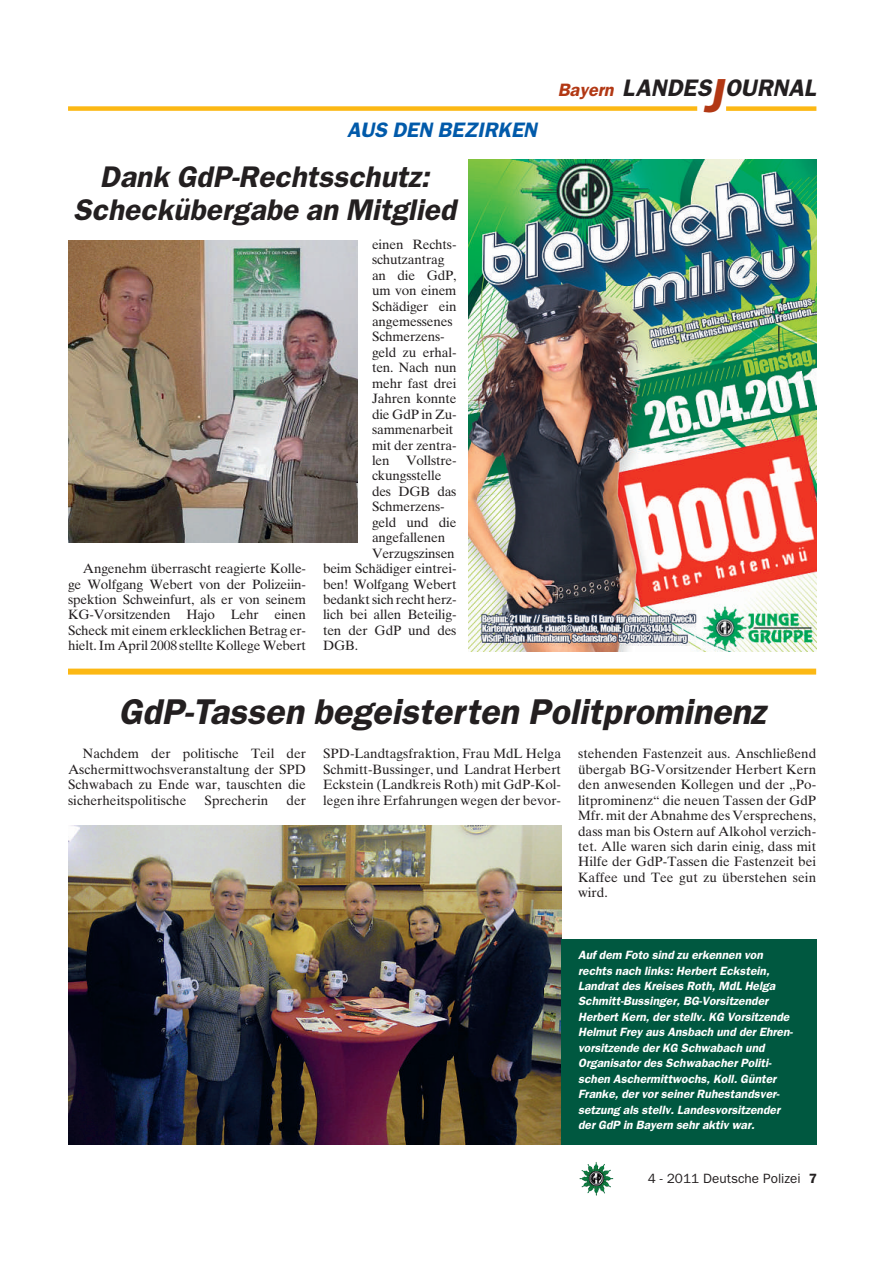
<style>
.page{position:relative;width:893px;height:1263px;background:#fff}
.page>*{position:absolute;margin:0;border:0;box-sizing:border-box;transform-origin:0 0}
.t1{font:36px "Franklin Gothic Demi Oblique OV AOXPPA";color:#231f20}
.t2{font:30px/33px "Franklin Gothic Demi Oblique OV AOXPPA";color:#231f20;text-align:center}
.t3{font:24px "Franklin Gothic Demi Oblique OV AOXPPA";color:#231f20}
.t4{font:21px "Franklin Gothic Demi Oblique OV AOXPPA";color:#015aaa}
.t5{font:18px "Franklin Gothic Demi Oblique OV AOXPPA";color:#b23814}
.t6{font:13.5px/15.5px "Times Ten Roman OV TNXPPA";letter-spacing:-.015em;color:#231f20;text-align:justify}
.t7{font:13.5px "Franklin Gothic Book OV YNXPPA";color:#231f20}
.t8{font:12px/15.5px "Franklin Gothic Demi Oblique OV AOXPPA";color:#fff}
.s1{font-size:48px;color:#b23814}
.s2{font-family:"Franklin Gothic Demi OV XNXPPA"}
</style>
<div class="page">
<img style="left:581px;top:1164px;width:32px;height:32px">
<div style="left:68px;top:106px;width:629px;height:5px;background:#fcb814"></div>
<div style="left:726px;top:106px;width:90px;height:5px;background:#fcb814"></div>
<img style="left:69px;top:825px;width:492px;height:319px">
<div style="left:68px;top:669px;width:748px;height:6px;background:#fcb814"></div>
<div style="left:561px;top:939px;width:255px;height:205px;background:#005840"></div>
<img style="left:468px;top:160px;width:348px;height:491px">
<img style="left:68px;top:240px;width:289px;height:302px">
<h3 class="t4" style="left:347px;top:121px;width:191px">AUS DEN BEZIRKEN</h3>
<h2 class="t2" style="left:74px;top:162px;width:384px">Dank GdP-Rechtsschutz:<br>Scheckübergabe an Mitglied</h2>
<p class="t6" style="left:68px;top:562px;width:240px;text-indent:15px">Angenehm überrascht reagierte Kolle&shy;ge Wolfgang Webert von der Polizeiin&shy;spektion Schweinfurt, als er von seinem KG-Vorsitzenden Hajo Lehr einen Scheck mit einem erklecklichen Betrag er&shy;hielt. Im April 2008 stellte Kollege Webert</p>
<p class="t6" style="left:372px;top:238px;width:86px">einen Rechts-</p>
<p class="t6" style="left:372px;top:253px;width:74px">schutzantrag</p>
<p class="t6" style="left:372px;top:269px;width:86px">an die GdP,</p>
<p class="t6" style="left:372px;top:284px;width:86px">um von einem</p>
<p class="t6" style="left:372px;top:300px;width:86px">Schädiger ein</p>
<p class="t6" style="left:372px;top:315px;width:82px">angemessenes</p>
<p class="t6" style="left:372px;top:330px;width:74px">Schmerzens-</p>
<p class="t6" style="left:372px;top:346px;width:86px">geld zu erhal-</p>
<p class="t6" style="left:372px;top:361px;width:86px">ten. Nach nun</p>
<p class="t6" style="left:372px;top:377px;width:86px">mehr fast drei</p>
<p class="t6" style="left:372px;top:392px;width:86px">Jahren konnte</p>
<p class="t6" style="left:372px;top:408px;width:86px">die GdP in Zu-</p>
<p class="t6" style="left:372px;top:423px;width:83px">sammenarbeit</p>
<p class="t6" style="left:372px;top:439px;width:86px">mit der zentra-</p>
<p class="t6" style="left:372px;top:454px;width:86px">len Vollstre-</p>
<p class="t6" style="left:372px;top:469px;width:71px">ckungsstelle</p>
<p class="t6" style="left:372px;top:485px;width:86px">des DGB das</p>
<p class="t6" style="left:372px;top:500px;width:74px">Schmerzens-</p>
<p class="t6" style="left:372px;top:516px;width:86px">geld und die</p>
<p class="t6" style="left:372px;top:531px;width:75px">angefallenen</p>
<p class="t6" style="left:372px;top:547px;width:84px">Verzugszinsen</p>
<p class="t6" style="left:323px;top:562px;width:135px">beim Schädiger eintrei-</p>
<p class="t6" style="left:323px;top:578px;width:135px">ben! Wolfgang Webert</p>
<p class="t6" style="left:323px;top:593px;width:135px">bedankt sich recht herz-</p>
<p class="t6" style="left:323px;top:608px;width:135px">lich bei allen Beteilig-</p>
<p class="t6" style="left:323px;top:624px;width:135px">ten der GdP und des</p>
<p class="t6" style="left:323px;top:639px;width:37px">DGB.</p>
<h3 class="t5" style="left:558px;top:83px;width:57px">Bayern</h3>
<h3 class="t3" style="left:622px;top:79px;width:195px">LANDES<span class="s1">J</span> OURNAL</h3>
<h1 class="t1" style="left:118px;top:698px;width:649px">GdP-Tassen begeisterten Politprominenz</h1>
<p class="t6" style="left:323px;top:747px;width:240px">SPD-Landtagsfraktion, Frau MdL Helga Schmitt-Bussinger, und Landrat Herbert Eckstein (Landkreis Roth) mit GdP-Kol&shy;legen ihre Erfahrungen wegen der bevor-</p>
<p class="t6" style="left:68px;top:747px;width:240px;text-indent:15px">Nachdem der politische Teil der Aschermittwochsveranstaltung der SPD Schwabach zu Ende war, tauschten die sicherheitspolitische</p>
<p class="t6" style="left:578px;top:747px;width:240px">stehenden Fastenzeit aus. Anschließend übergab BG-Vorsitzender Herbert Kern den anwesenden Kollegen und der „Po&shy;litprominenz“ die neuen Tassen der GdP Mfr. mit der Abnahme des Versprechens, dass man bis Ostern auf Alkohol verzich&shy;tet. Alle waren sich darin einig, dass mit Hilfe der GdP-Tassen die Fastenzeit bei Kaffee und Tee gut zu überstehen sein wird.</p>
<p class="t6" style="left:205px;top:794px;width:65px">Sprecherin</p>
<p class="t6" style="left:286px;top:794px;width:21px">der</p>
<p class="t8" style="left:578px;top:948px;width:216px">Auf dem Foto sind zu erkennen von rechts nach links: Herbert Eckstein, Landrat des Kreises Roth, MdL Helga Schmitt-Bussinger, BG-Vorsitzender Herbert Kern, der stellv. KG Vorsitzende Helmut Frey aus Ansbach und der Ehren&shy;vorsitzende der KG Schwabach und Organisator des Schwabacher Politi&shy;schen Aschermittwochs, Koll. Günter Franke, der vor seiner Ruhestandsver&shy;setzung als stellv. Landesvorsitzender der GdP in Bayern sehr aktiv war.</p>
<p class="t7" style="left:648px;top:1173px;width:171px">4 - 2011 Deutsche Polizei <span class="s2">7</span></p>
</div>
